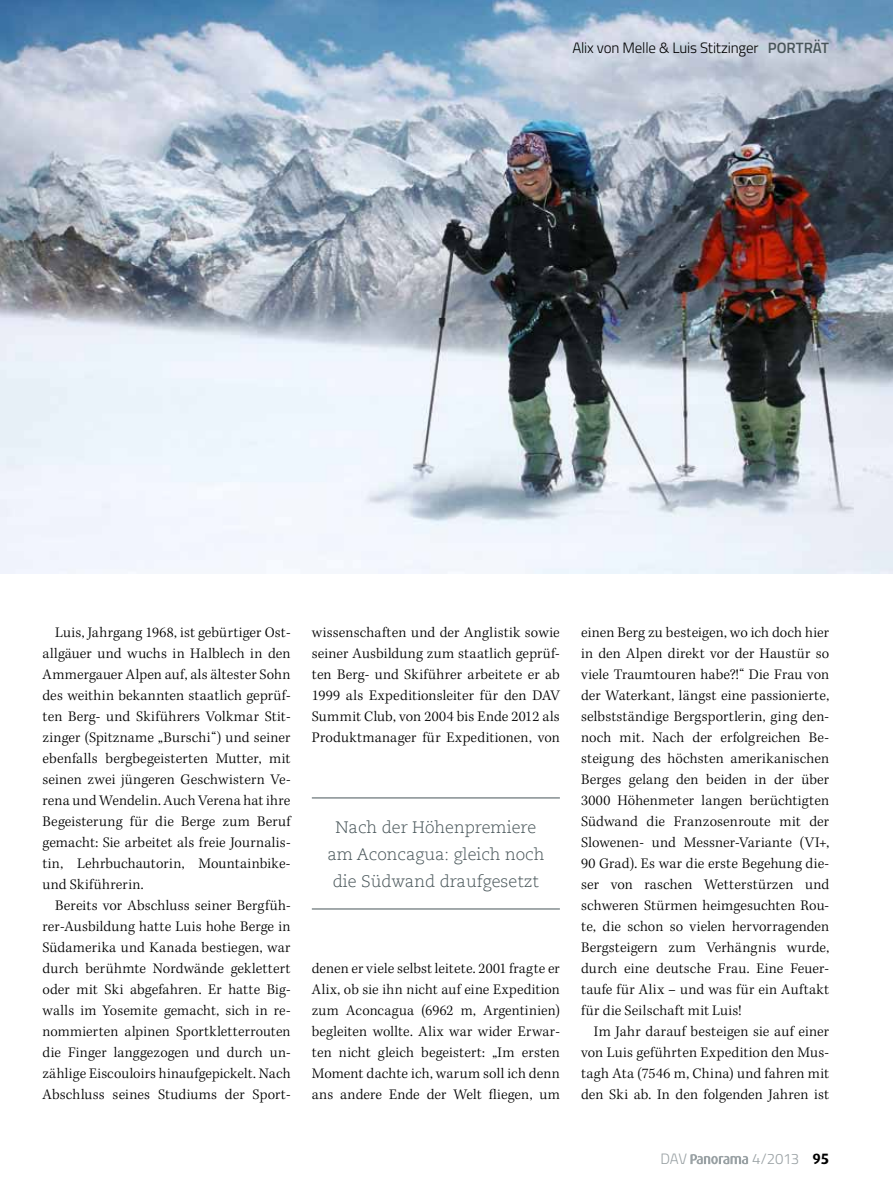
<style>
.page{position:relative;width:893px;height:1191px;background:#fff}
.page>*{position:absolute;margin:0;border:0;box-sizing:border-box;transform-origin:0 0}
.t1{font:300 16.5px/27px "Caecilia LT Std";color:#485559;text-align:center}
.t2{font:300 15px/21px "Kepler Std";letter-spacing:.015em;color:#000;text-align:justify}
.t3{font:300 15px "Titillium";letter-spacing:-.01em;color:#000}
.t4{font:300 15px "Titillium";letter-spacing:-.02em;color:#99a1a4}
.s1{font-weight:600;color:#485559}
.s2{font-family:"Dax";font-weight:700;color:#000}
</style>
<div class="page">
<hr style="left:312px;top:797px;width:248px;height:1px;background:#485559">
<hr style="left:312px;top:908px;width:248px;height:1px;background:#485559">
<img style="left:0;top:0;width:893px;height:573px">
<svg style="left:690px;top:1154px;width:58px;height:10px"></svg>
<p class="t3" style="left:572px;top:37px;width:258px">Alix von Melle &amp; Luis Stitzinger <span class="s1">PORTRÄT</span></p>
<p class="t2" style="left:43px;top:622px;width:250px;text-indent:13px">Luis, Jahrgang 1968, ist gebürtiger Ost&shy;allgäuer und wuchs in Halblech in den Ammergauer Alpen auf, als ältester Sohn des weithin bekannten staatlich geprüf&shy;ten Berg- und Skiführers Volkmar Stit&shy;zinger (Spitzname „Burschi“) und seiner ebenfalls bergbegeisterten Mutter, mit seinen zwei jüngeren Geschwistern Ve&shy;rena und Wendelin. Auch Verena hat ihre Begeisterung für die Berge zum Beruf gemacht: Sie arbeitet als freie Journalis&shy;tin, Lehrbuchautorin, Mountainbike&shy;und Skiführerin.</p>
<p class="t2" style="left:43px;top:895px;width:250px;text-indent:13px">Bereits vor Abschluss seiner Bergfüh&shy;rer-Ausbildung hatte Luis hohe Berge in Südamerika und Kanada bestiegen, war durch berühmte Nordwände geklettert oder mit Ski abgefahren. Er hatte Big&shy;walls im Yosemite gemacht, sich in re&shy;nommierten alpinen Sportkletterrouten die Finger langgezogen und durch un&shy;zählige Eiscouloirs hinaufgepickelt. Nach Abschluss seines Studiums der Sport-</p>
<p class="t2" style="left:312px;top:622px;width:250px">wissenschaften und der Anglistik sowie seiner Ausbildung zum staatlich geprüf&shy;ten Berg- und Skiführer arbeitete er ab 1999 als Expeditionsleiter für den DAV Summit Club, von 2004 bis Ende 2012 als Produktmanager für Expeditionen, von</p>
<p class="t1" style="left:327px;top:814px;width:218px">Nach der Höhenpremiere am Aconcagua: gleich noch die Südwand draufgesetzt</p>
<p class="t2" style="left:312px;top:958px;width:250px">denen er viele selbst leitete. 2001 fragte er Alix, ob sie ihn nicht auf eine Expedition zum Aconcagua (6962 m, Argentinien) begleiten wollte. Alix war wider Erwar&shy;ten nicht gleich begeistert: „Im ersten Moment dachte ich, warum soll ich denn ans andere Ende der Welt fliegen, um</p>
<p class="t2" style="left:581px;top:622px;width:250px">einen Berg zu besteigen, wo ich doch hier in den Alpen direkt vor der Haustür so viele Traumtouren habe?!“ Die Frau von der Waterkant, längst eine passionierte, selbstständige Bergsportlerin, ging den&shy;noch mit. Nach der erfolgreichen Be&shy;steigung des höchsten amerikanischen Berges gelang den beiden in der über 3000 Höhenmeter langen berüchtigten Südwand die Franzosenroute mit der Slowenen- und Messner-Variante (VI+, 90 Grad). Es war die erste Begehung die&shy;ser von raschen Wetterstürzen und schweren Stürmen heimgesuchten Rou&shy;te, die schon so vielen hervorragenden Bergsteigern zum Verhängnis wurde, durch eine deutsche Frau. Eine Feuer&shy;taufe für Alix – und was für ein Auftakt für die Seilschaft mit Luis!</p>
<p class="t2" style="left:581px;top:1021px;width:250px;text-indent:13px">Im Jahr darauf besteigen sie auf einer von Luis geführten Expedition den Mus&shy;tagh Ata (7546 m, China) und fahren mit den Ski ab. In den folgenden Jahren ist</p>
<p class="t4" style="left:660px;top:1148px;width:28px">DAV</p>
<p class="t4" style="left:752px;top:1148px;width:79px">4/2013 <span class="s2">95</span></p>
</div>
